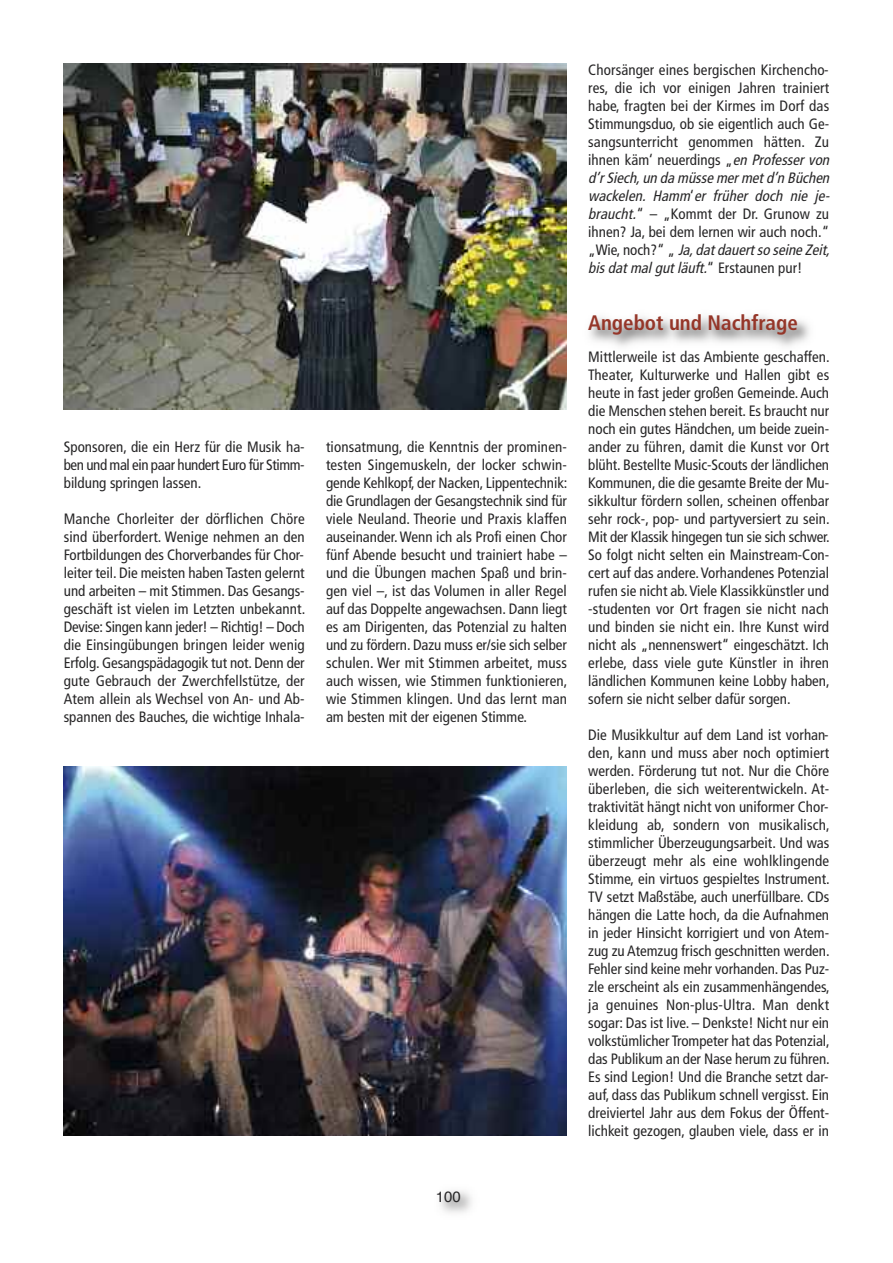
<style>
.page{position:relative;width:893px;height:1263px;background:#fff}
.page>*{position:absolute;margin:0;border:0;box-sizing:border-box;transform-origin:0 0}
.t1{font:700 condensed 21px "Frutiger";color:#953629}
.t2{font:condensed 15px/18px "Frutiger";color:#272627;text-align:justify}
.t3{font:15px "Helvetica";color:#272627}
.s1{font-style:italic}
</style>
<div class="page">
<img style="left:64px;top:766px;width:503px;height:369px">
<img style="left:64px;top:64px;width:503px;height:346px">
<p class="t2" style="left:64px;top:439px;width:242px">Sponsoren, die ein Herz für die Musik ha&shy;ben und mal ein paar hundert Euro für Stimm&shy;bildung springen lassen.</p>
<p class="t2" style="left:64px;top:511px;width:243px">Manche Chorleiter der dörflichen Chöre sind überfordert. Wenige nehmen an den Fortbildungen des Chorverbandes für Chor&shy;leiter teil. Die meisten haben Tasten gelernt und arbeiten – mit Stimmen. Das Gesangs&shy;geschäft ist vielen im Letzten unbekannt.<br>Devise: Singen kann jeder! – Richtig! – Doch die Einsingübungen bringen leider wenig Erfolg. Gesangspädagogik tut not. Denn der gute Gebrauch der Zwerchfellstütze, der Atem allein als Wechsel von An- und Ab&shy;spannen des Bauches, die wichtige Inhala-</p>
<p class="t2" style="left:326px;top:439px;width:243px">tionsatmung, die Kenntnis der prominen&shy;testen Singemuskeln, der locker schwin&shy;gende Kehlkopf, der Nacken, Lippentechnik: die Grundlagen der Gesangstechnik sind für viele Neuland. Theorie und Praxis klaffen auseinander.Wenn ich als Profi einen Chor fünf Abende besucht und trainiert habe – und die Übungen machen Spaß und brin&shy;gen viel –, ist das Volumen in aller Regel auf das Doppelte angewachsen. Dann liegt es am Dirigenten, das Potenzial zu halten und zu fördern. Dazu muss er/sie sich selber schulen. Wer mit Stimmen arbeitet, muss auch wissen, wie Stimmen funktionieren, wie Stimmen klingen. Und das lernt man am besten mit der eigenen Stimme.</p>
<p class="t3" style="left:436px;top:1190px;width:27px">100</p>
<p class="t2" style="left:588px;top:62px;width:246px;text-align:left">Chorsänger eines bergischen Kirchencho&shy;res, die ich vor einigen Jahren trainiert habe, fragten bei der Kirmes im Dorf das Stimmungsduo, ob sie eigentlich auch Ge&shy;sangsunterricht genommen hätten. Zu ihnen käm‘ neuerdings „<span class="s1">enProfesservon d’r Siech, un da müsse mer met d’n Büchen wackelen. Hamm</span>‘ <span class="s1">er früher doch nie je&shy;braucht.</span>“ – „Kommt der Dr. Grunow zu ihnen? Ja, bei dem lernen wir auch noch.“ „ W i e, n o c h ? “ „ <span class="s1">Ja, dat dauert so seine Zeit, bisdatmalgutläuft.</span>“ Erstaunen pur!</p>
<h1 class="t1" style="left:588px;top:314px;width:211px">Angebot und Nachfrage</h1>
<p class="t2" style="left:588px;top:349px;width:243px">Mittlerweile ist das Ambiente geschaffen.<br>Theater, Kulturwerke und Hallen gibt es heute in fast jeder großen Gemeinde.Auch die Menschen stehen bereit. Es braucht nur noch ein gutes Händchen, um beide zuein&shy;ander zu führen, damit die Kunst vor Ort blüht. Bestellte Music-Scouts der ländlichen Kommunen, die die gesamte Breite der Mu&shy;sikkultur fördern sollen, scheinen offenbar sehr rock-, pop- und partyversiert zu sein.<br>Mit der Klassik hingegen tun sie sich schwer.<br>So folgt nicht selten ein Mainstream-Con&shy;cert auf das andere.Vorhandenes Potenzial rufen sie nicht ab.Viele Klassikkünstler und -studenten vor Ort fragen sie nicht nach und binden sie nicht ein. Ihre Kunst wird nicht als „nennenswert“ eingeschätzt. Ich erlebe, dass viele gute Künstler in ihren ländlichen Kommunen keine Lobby haben, sofern sie nicht selber dafür sorgen.</p>
<p class="t2" style="left:588px;top:727px;width:243px">Die Musikkultur auf dem Land ist vorhan&shy;den, kann und muss aber noch optimiert werden. Förderung tut not. Nur die Chöre überleben, die sich weiterentwickeln. At&shy;traktivität hängt nicht von uniformer Chor&shy;kleidung ab, sondern von musikalisch, stimmlicher Überzeugungsarbeit. Und was überzeugt mehr als eine wohlklingende Stimme, ein virtuos gespieltes Instrument.<br>TV setzt Maßstäbe, auch unerfüllbare. CDs hängen die Latte hoch, da die Aufnahmen in jeder Hinsicht korrigiert und von Atem&shy;zug zu Atemzug frisch geschnitten werden.<br>Fehler sind keine mehr vorhanden. Das Puz&shy;zle erscheint als ein zusammenhängendes, ja genuines Non-plus-Ultra. Man denkt sogar: Das ist live. – Denkste! Nicht nur ein volkstümlicher Trompeter hat das Potenzial, das Publikum an der Nase herum zu führen.<br>Es sind Legion! Und die Branche setzt dar&shy;auf, dass das Publikum schnell vergisst. Ein dreiviertel Jahr aus dem Fokus der Öffent&shy;lichkeit gezogen, glauben viele, dass er in</p>
</div>
